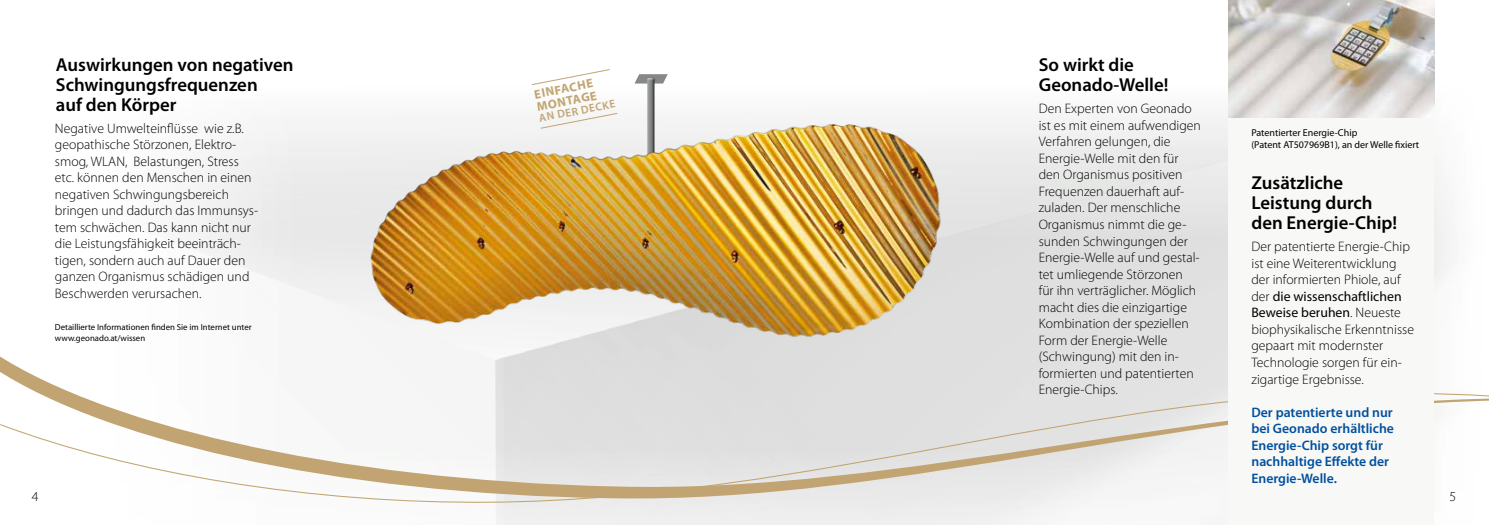
<style>
.page{position:relative;width:1489px;height:525px;background:#fff}
.page>*{position:absolute;margin:0;border:0;box-sizing:border-box;transform-origin:0 0}
.t1{font:600 18.75px/20px "Myriad Pro";color:#000}
.t2{font:300 13.75px/16.5px "Myriad Pro";color:#000}
.t3{font:600 13.75px/16.5px "Myriad Pro";color:#00509e}
.t4{font:700 12.5px/12.5px "Myriad Pro";color:#c1a471}
.t5{font:600 11.25px "Myriad Pro";color:#c1a471}
.t6{font:10px/12px "Myriad Pro";color:#000}
.t7{font:8.75px/10px "Myriad Pro";color:#000}
.s1{font-weight:400}
</style>
<div class="page">
<img style="left:349px;top:74px;width:612px;height:272px">
<svg style="left:0;top:346px;width:1462px;height:42px;fill:#e2e2e2"></svg>
<svg style="left:0;top:388px;width:1488px;height:136px"></svg>
<div style="left:1228px;top:0;width:205px;height:524px;background:#f8f8f7"></div>
<img style="left:1228px;top:0;width:205px;height:118px">
<svg style="left:530px;top:69px;width:80px;height:17px"></svg>
<svg style="left:539px;top:112px;width:79px;height:17px"></svg>
<h1 class="t1" style="left:56px;top:54px;width:239px">Auswirkungen von negativen<br>Schwingungsfrequenzen<br>auf den Körper</h1>
<p class="t2" style="left:55px;top:120px;width:205px">Negative Umwelteinflüsse wie z.B. geopathische Störzonen, Elektro&shy;smog, WLAN, Belastungen, Stress etc. können den Menschen in einen negativen Schwingungsbereich bringen und dadurch das Immunsys&shy;tem schwächen. Das kann nicht nur die Leistungsfähigkeit beeinträch&shy;tigen, sondern auch auf Dauer den ganzen Organismus schädigen und Beschwerden verursachen.</p>
<p class="t7" style="left:55px;top:322px;width:198px">Detaillierte Informationen finden Sie im Internet unter www.geonado.at/wissen</p>
<p class="t4" style="left:533px;top:88px;width:62px;rotate:-11deg">EINFACHE<br>MONTAGE</p>
<p class="t5" style="left:537px;top:111px;width:79px;rotate:-11deg">AN DER DECKE</p>
<h1 class="t1" style="left:1038px;top:54px;width:131px">So wirkt die<br>Geonado-Welle!</h1>
<p class="t2" style="left:1038px;top:100px;width:164px">Den Experten von Geonado ist es mit einem aufwendigen<br>Verfahren gelungen, die<br>Energie-Welle mit den für den Organismus positiven<br>Frequenzen dauerhaft auf&shy;zuladen. Der menschliche<br>Organismus nimmt die ge&shy;sunden Schwingungen der<br>Energie-Welle auf und gestal&shy;tet umliegende Störzonen für ihn verträglicher. Möglich macht dies die einzigartige<br>Kombination der speziellen<br>Form der Energie-Welle (Schwingung) mit den in&shy;formierten und patentierten<br>Energie-Chips.</p>
<p class="t6" style="left:1251px;top:126px;width:169px">Patentierter Energie-Chip<br>(Patent AT507969B1), an der Welle fixiert</p>
<h1 class="t1" style="left:1251px;top:172px;width:147px">Zusätzliche<br>Leistung durch den Energie-Chip!</h1>
<p class="t2" style="left:1251px;top:238px;width:164px">Der patentierte Energie-Chip ist eine Weiterentwicklung der informierten Phiole, auf der <span class="s1">die wissenschaftlichen<br>Beweise beruhen</span>. Neueste biophysikalische Erkenntnisse gepaart mit modernster<br>Technologie sorgen für ein&shy;zigartige Ergebnisse.</p>
<p class="t3" style="left:1251px;top:403px;width:144px">Der patentierte und nur bei Geonado erhältliche<br>Energie-Chip sorgt für nachhaltige Effekte der<br>Energie-Welle.</p>
<p class="t2" style="left:32px;top:487px;width:8px">4</p>
<p class="t2" style="left:1449px;top:487px;width:8px">5</p>
</div>
